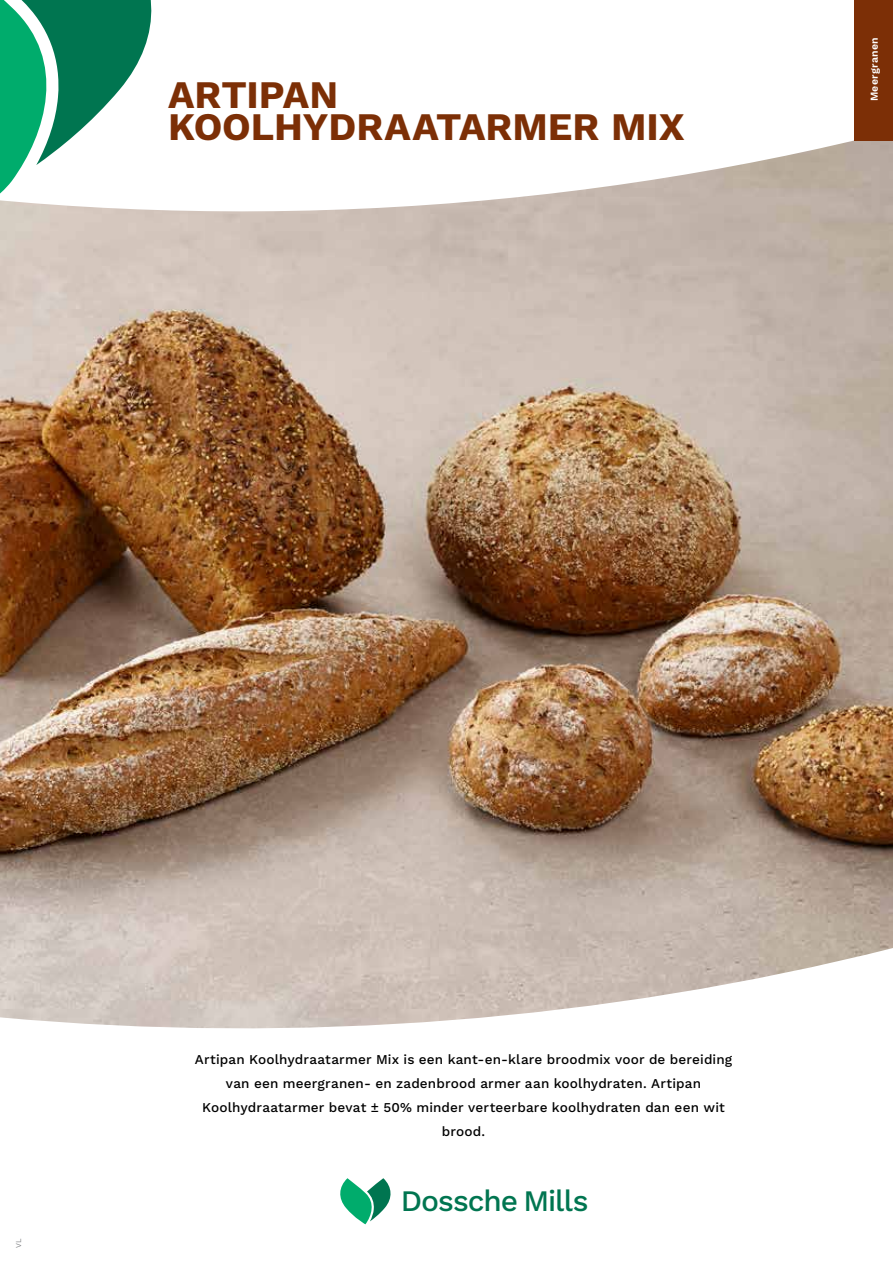
<style>
.page{position:relative;width:893px;height:1263px;background:#fff}
.page>*{position:absolute;margin:0;border:0;box-sizing:border-box;transform-origin:0 0}
.t1{font:700 39px/32px "Work Sans";letter-spacing:-.005em;color:#7c2f06}
.t2{font:500 29.7px "Work Sans";letter-spacing:-.035em;color:#007550}
.t3{font:500 13.5px/24px "Work Sans";letter-spacing:.01em;color:#000;text-align:center}
.t4{font:600 10.5px "Work Sans";letter-spacing:.025em;color:#fff}
.t5{font:7.5px "Work Sans";color:#808285}
</style>
<div class="page">
<img style="left:0;top:309px;width:893px;height:720px">
<svg style="left:0;top:0;width:893px;height:309px"></svg>
<div style="left:855px;top:0;width:38px;height:140px;background:#7c2f06"></div>
<svg style="left:0;top:0;width:157px;height:202px"></svg>
<svg style="left:340px;top:1178px;width:51px;height:46px"></svg>
<h1 class="t1" style="left:168px;top:81px;width:518px">ARTIPAN<br>KOOLHYDRAATARMER MIX</h1>
<p class="t4" style="left:868px;top:101px;width:65px;rotate:-90deg">Meergranen</p>
<p class="t5" style="left:14px;top:1248px;width:11px;rotate:-90deg">VL</p>
<p class="t3" style="left:195px;top:1048px;width:539px">Artipan Koolhydraatarmer Mix is een kant-en-klare broodmix voor de bereiding van een meergranen- en zadenbrood armer aan koolhydraten. Artipan Koolhydraatarmer bevat ± 50% minder verteerbare koolhydraten dan een wit brood.</p>
<h2 class="t2" style="left:401px;top:1183px;width:189px">Dossche Mills</h2>
</div>
